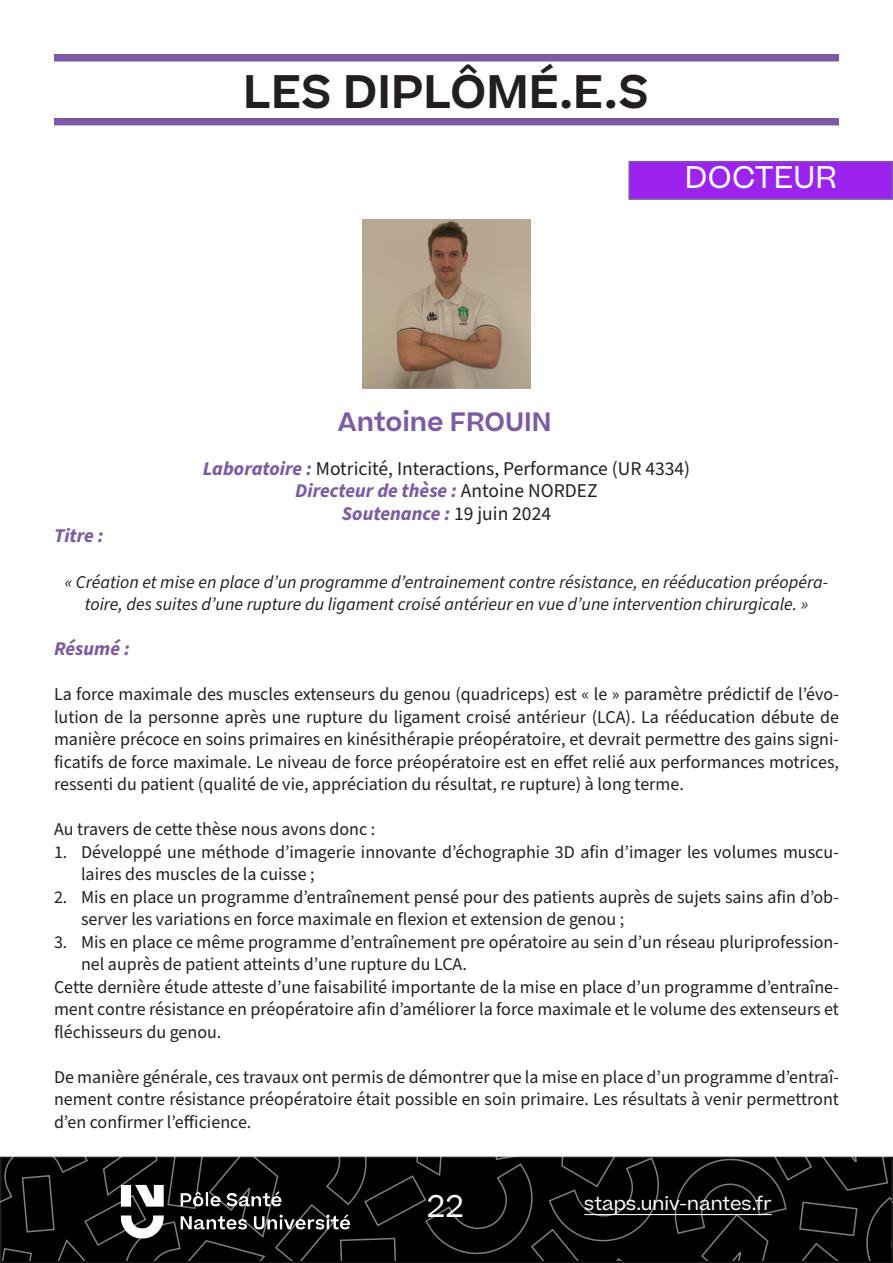
<style>
.page{position:relative;width:893px;height:1263px;background:#fff}
.page>*{position:absolute;margin:0;border:0;box-sizing:border-box;transform-origin:0 0}
.t1{font:600 45px "Beatrice";color:#231f20}
.t2{font:30px "Beatrice";color:#fff}
.t3{font:600 25.5px "Beatrice";color:#7d5aa5}
.t4{font:italic 700 19.5px "Source Sans Pro";color:#7d5aa5}
.t5{font:19.5px "Source Sans Pro";color:#231f20}
.t6{font:18px/22.5px "Source Sans Pro";color:#231f20;text-align:justify}
.t7{font:italic 18px/22.5px "Source Sans Pro";color:#231f20;text-align:center}
.t8{font:18px "Beatrice";color:#fff}
.s1{font-weight:700;font-style:italic;color:#7d5aa5}
.s2{font-weight:400;font-style:normal;color:#231f20}
</style>
<div class="page">
<div style="left:54px;top:118px;width:785px;height:7px;background:#7d5aa5"></div>
<div style="left:54px;top:54px;width:785px;height:8px;background:#7d5aa5"></div>
<div style="left:629px;top:162px;width:263px;height:37px;background:#9b23ed"></div>
<div style="left:628px;top:161px;width:265px;height:39px;border:2px solid #7d5aa5"></div>
<img style="left:362px;top:219px;width:169px;height:169px">
<svg style="left:0;top:1157px;width:893px;height:106px;background:#0e0e0e"></svg>
<p class="t1" style="left:243px;top:61px;width:407px">LES DIPLÔMÉ.E.S</p>
<p class="t2" style="left:685px;top:158px;width:153px">DOCTEUR</p>
<p class="t3" style="left:338px;top:405px;width:215px">Antoine FROUIN</p>
<p class="t5" style="left:203px;top:455px;width:489px"><span class="s1">Laboratoire :</span> Motricité, Interactions, Performance (UR 4334)</p>
<p class="t4" style="left:295px;top:478px;width:304px">Directeur de thèse : <span class="s2">Antoine NORDEZ</span></p>
<p class="t4" style="left:342px;top:500px;width:211px">Soutenance : <span class="s2">19 juin 2024</span></p>
<p class="t4" style="left:54px;top:523px;width:51px">Titre :</p>
<p class="t7" style="left:65px;top:571px;width:765px">« Création et mise en place d’un programme d’entrainement contre résistance, en rééducation préopéra&shy;toire, des suites d’une rupture du ligament croisé antérieur en vue d’une intervention chirurgicale. »</p>
<p class="t4" style="left:54px;top:635px;width:77px">Résumé :</p>
<p class="t6" style="left:54px;top:683px;width:786px">La force maximale des muscles extenseurs du genou (quadriceps) est « le » paramètre prédictif de l’évo&shy;lution de la personne après une rupture du ligament croisé antérieur (LCA). La rééducation débute de manière précoce en soins primaires en kinésithérapie préopératoire, et devrait permettre des gains signi&shy;ficatifs de force maximale. Le niveau de force préopératoire est en effet relié aux performances motrices, ressenti du patient (qualité de vie, appréciation du résultat, re rupture) à long terme.</p>
<p class="t6" style="left:54px;top:818px;width:323px">Au travers de cette thèse nous avons donc :</p>
<p class="t6" style="left:81px;top:841px;width:759px;text-indent:-27px">1. Développé une méthode d’imagerie innovante d’échographie 3D afin d’imager les volumes muscu&shy;laires des muscles de la cuisse ;</p>
<p class="t6" style="left:81px;top:886px;width:759px;text-indent:-27px">2. Mis en place un programme d’entraînement pensé pour des patients auprès de sujets sains afin d’ob&shy;server les variations en force maximale en flexion et extension de genou ;</p>
<p class="t6" style="left:81px;top:931px;width:759px;text-indent:-27px">3. Mis en place ce même programme d’entraînement pre opératoire au sein d’un réseau pluriprofession&shy;nel auprès de patient atteints d’une rupture du LCA.</p>
<p class="t6" style="left:54px;top:976px;width:786px">Cette dernière étude atteste d’une faisabilité importante de la mise en place d’un programme d’entraîne&shy;ment contre résistance en préopératoire afin d’améliorer la force maximale et le volume des extenseurs et fléchisseurs du genou.</p>
<p class="t6" style="left:54px;top:1066px;width:786px">De manière générale, ces travaux ont permis de démontrer que la mise en place d’un programme d’entraî&shy;nement contre résistance préopératoire était possible en soin primaire. Les résultats à venir permettront d’en confirmer l’efficience.</p>
<p class="t2" style="left:427px;top:1186px;width:38px">22</p>
<p class="t8" style="left:584px;top:1192px;width:189px">staps.univ-nantes.fr</p>
</div>
